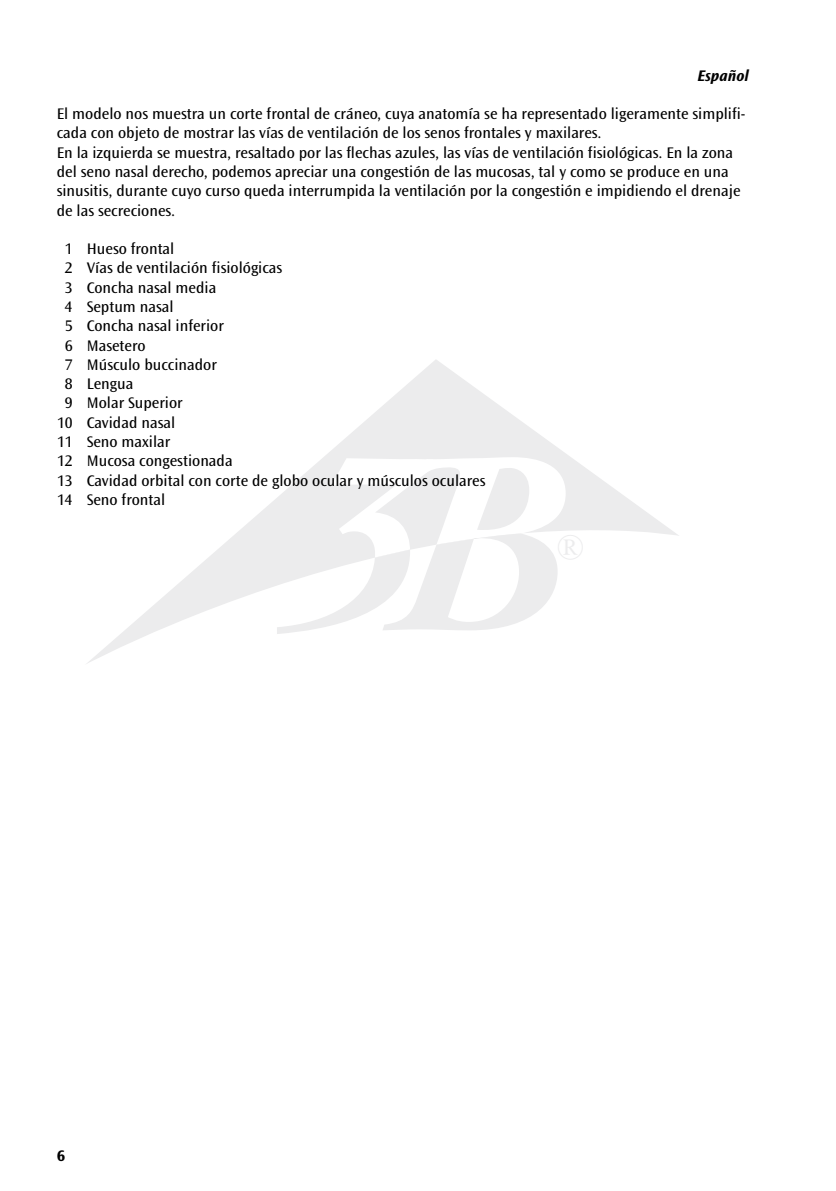
<style>
.page{position:relative;width:836px;height:1191px;background:#fff}
.page>*{position:absolute;margin:0;border:0;box-sizing:border-box;transform-origin:0 0}
.t1{font:16px/19.2px "Ocean Sans Std";color:#000}
.t2{font:italic 700 16px "Ocean Sans Std";color:#000}
.t3{font:700 16px "Ocean Sans Std";color:#000}
</style>
<div class="page">
<svg style="left:88px;top:360px;width:591px;height:303px"></svg>
<svg style="left:277px;top:457px;width:288px;height:177px"></svg>
<p class="t2" style="left:697px;top:66px;width:53px">Español</p>
<p class="t1" style="left:57px;top:104px;width:690px">El modelo nos muestra un corte frontal de cráneo, cuya anatomía se ha representado ligeramente simplifi&shy;cada con objeto de mostrar las vías de ventilación de los senos frontales y maxilares.<br>En la izquierda se muestra, resaltado por las flechas azules, las vías de ventilación fisiológicas. En la zona del seno nasal derecho, podemos apreciar una congestión de las mucosas, tal y como se produce en una sinusitis, durante cuyo curso queda interrumpida la ventilación por la congestión e impidiendo el drenaje de las secreciones.</p>
<p class="t1" style="left:65px;top:239px;width:111px">1 Hueso frontal</p>
<p class="t1" style="left:65px;top:259px;width:219px">2 Vías de ventilación fisiológicas</p>
<p class="t1" style="left:65px;top:278px;width:153px">3 Concha nasal media</p>
<p class="t1" style="left:65px;top:297px;width:110px">4 Septum nasal</p>
<p class="t1" style="left:65px;top:316px;width:160px">5 Concha nasal inferior</p>
<p class="t1" style="left:65px;top:336px;width:82px">6 Masetero</p>
<p class="t1" style="left:65px;top:355px;width:153px">7 Músculo buccinador</p>
<p class="t1" style="left:65px;top:374px;width:70px">8 Lengua</p>
<p class="t1" style="left:65px;top:394px;width:119px">9 Molar Superior</p>
<p class="t1" style="left:57px;top:413px;width:120px">10 Cavidad nasal</p>
<p class="t1" style="left:57px;top:432px;width:115px">11 Seno maxilar</p>
<p class="t1" style="left:57px;top:451px;width:177px">12 Mucosa congestionada</p>
<p class="t1" style="left:57px;top:471px;width:429px">13 Cavidad orbital con corte de globo ocular y músculos oculares</p>
<p class="t1" style="left:57px;top:490px;width:110px">14 Seno frontal</p>
<p class="t3" style="left:57px;top:1146px;width:10px">6</p>
</div>
